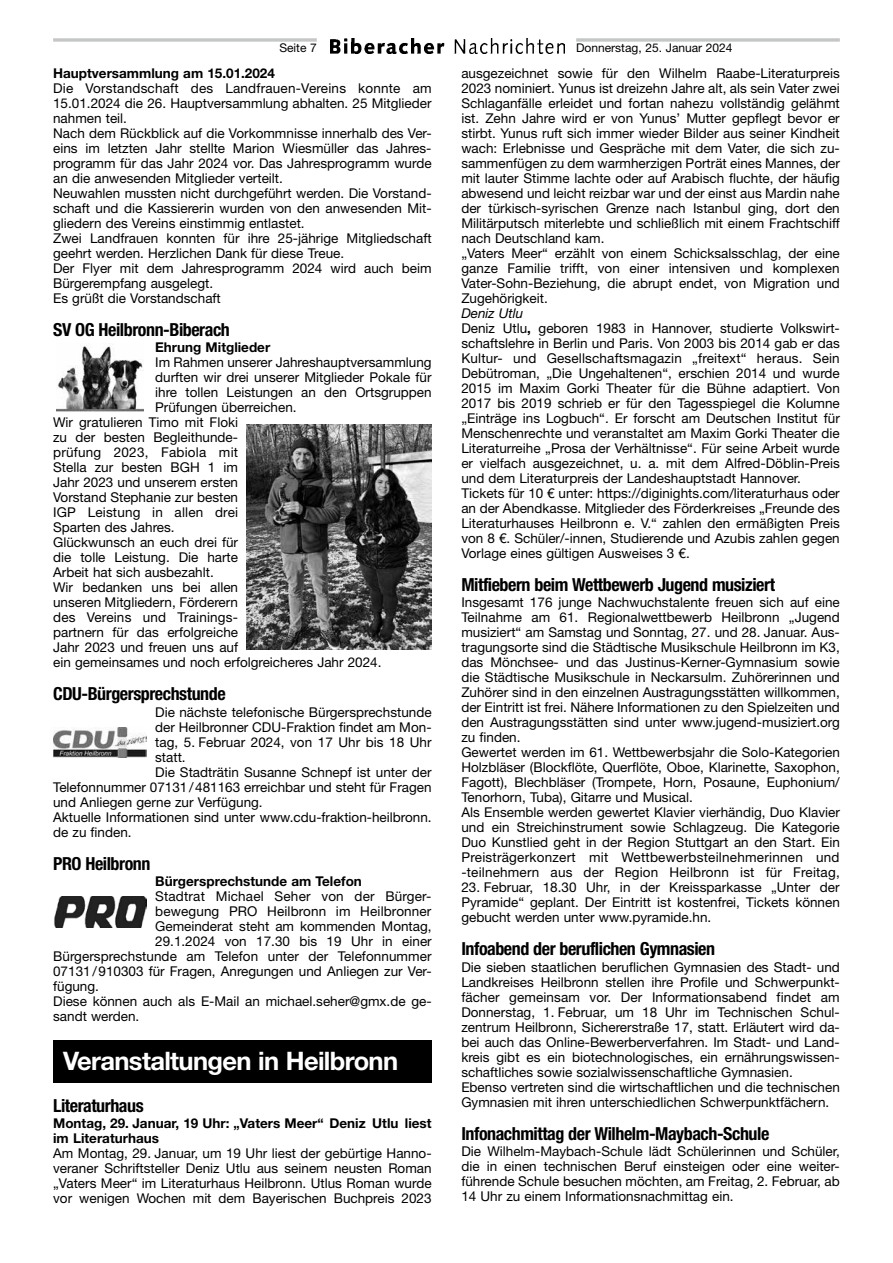
<style>
.page{position:relative;width:893px;height:1263px;background:#fff}
.page>*{position:absolute;margin:0;border:0;box-sizing:border-box;transform-origin:0 0}
.t1{font:700 25.5px "Helvetica Neue LT Std";letter-spacing:-.025em;color:#fff}
.t2{font:700 condensed 18px "Helvetica Neue LT Std";letter-spacing:-.025em;color:#000}
.t3{font:13.5px/15px "Helvetica Neue LT Std";color:#000}
.t4{font:700 13.5px/15px "Helvetica Neue LT Std";color:#000}
.t5{font:12px "Helvetica Neue LT Std";color:#000}
.s1{font-style:italic}
.s2{font-weight:700}
</style>
<div class="page">
<img style="left:330px;top:38px;width:234px;height:15px">
<svg style="left:53px;top:38px;width:264px;height:4px"></svg>
<svg style="left:576px;top:38px;width:264px;height:4px"></svg>
<img style="left:57px;top:346px;width:86px;height:66px">
<img style="left:53px;top:727px;width:94px;height:30px">
<img style="left:54px;top:896px;width:93px;height:31px">
<div style="left:53px;top:1040px;width:379px;height:42px;background:#000"></div>
<img style="left:247px;top:424px;width:185px;height:226px">
<p class="t5" style="left:279px;top:41px;width:39px">Seite 7</p>
<p class="t5" style="left:576px;top:41px;width:158px">Donnerstag, 25. Januar 2024</p>
<p class="t4" style="left:53px;top:65px;width:223px">Hauptversammlung am 15.01.2024</p>
<p class="t3" style="left:53px;top:80px;width:380px">Die Vorstandschaft des Landfrauen-Vereins konnte am 15.01.2024 die 26. Hauptversammlung abhalten. 25 Mitglieder nahmen teil.<br>Nach dem Rückblick auf die Vorkommnisse innerhalb des Ver&shy;eins im letzten Jahr stellte Marion Wiesmüller das Jahres&shy;programm für das Jahr 2024 vor. Das Jahresprogramm wurde an die anwesenden Mitglieder verteilt.<br>Neuwahlen mussten nicht durchgeführt werden. Die Vorstand&shy;schaft und die Kassiererin wurden von den anwesenden Mit&shy;gliedern des Vereins einstimmig entlastet.<br>Zwei Landfrauen konnten für ihre 25-jährige Mitgliedschaft geehrt werden. Herzlichen Dank für diese Treue.<br>Der Flyer mit dem Jahresprogramm 2024 wird auch beim Bürgerempfang ausgelegt.<br>Es grüßt die Vorstandschaft</p>
<h2 class="t2" style="left:53px;top:318px;width:178px">SV OG Heilbronn-Biberach</h2>
<p class="t4" style="left:155px;top:340px;width:117px">Ehrung Mitglieder</p>
<p class="t3" style="left:155px;top:355px;width:278px">Im Rahmen unserer Jahreshauptversammlung</p>
<p class="t3" style="left:155px;top:370px;width:278px">durften wir drei unserer Mitglieder Pokale für</p>
<p class="t3" style="left:155px;top:385px;width:278px">ihre tollen Leistungen an den Ortsgruppen</p>
<p class="t3" style="left:155px;top:400px;width:143px">Prüfungen überreichen.</p>
<p class="t3" style="left:53px;top:415px;width:186px">Wir gratulieren Timo mit Floki</p>
<p class="t3" style="left:53px;top:430px;width:186px">zu der besten Begleithunde-</p>
<p class="t3" style="left:53px;top:445px;width:187px">prüfung 2023, Fabiola mit</p>
<p class="t3" style="left:53px;top:460px;width:186px">Stella zur besten BGH 1 im</p>
<p class="t3" style="left:53px;top:475px;width:186px">Jahr 2023 und unserem ersten</p>
<p class="t3" style="left:53px;top:490px;width:186px">Vorstand Stephanie zur besten</p>
<p class="t3" style="left:53px;top:505px;width:186px">IGP Leistung in allen drei</p>
<p class="t3" style="left:53px;top:520px;width:123px">Sparten des Jahres.</p>
<p class="t3" style="left:53px;top:535px;width:186px">Glückwunsch an euch drei für</p>
<p class="t3" style="left:53px;top:550px;width:186px">die tolle Leistung. Die harte</p>
<p class="t3" style="left:53px;top:565px;width:162px">Arbeit hat sich ausbezahlt.</p>
<p class="t3" style="left:53px;top:580px;width:186px">Wir bedanken uns bei allen</p>
<p class="t3" style="left:53px;top:595px;width:186px">unseren Mitgliedern, Förderern</p>
<p class="t3" style="left:53px;top:610px;width:186px">des Vereins und Trainings-</p>
<p class="t3" style="left:53px;top:625px;width:186px">partnern für das erfolgreiche</p>
<p class="t3" style="left:53px;top:640px;width:186px">Jahr 2023 und freuen uns auf</p>
<p class="t3" style="left:53px;top:655px;width:330px">ein gemeinsames und noch erfolgreicheres Jahr 2024.</p>
<h2 class="t2" style="left:53px;top:683px;width:174px">CDU-Bürgersprechstunde</h2>
<p class="t3" style="left:155px;top:704px;width:278px">Die nächste telefonische Bürgersprechstunde</p>
<p class="t3" style="left:155px;top:719px;width:278px">der Heilbronner CDU-Fraktion findet am Mon-</p>
<p class="t3" style="left:155px;top:734px;width:278px">tag, 5. Februar 2024, von 17 Uhr bis 18 Uhr</p>
<p class="t3" style="left:155px;top:749px;width:32px">statt.</p>
<p class="t3" style="left:155px;top:764px;width:278px">Die Stadträtin Susanne Schnepf ist unter der</p>
<p class="t3" style="left:53px;top:779px;width:380px">Telefonnummer 07131/481163 erreichbar und steht für Fragen</p>
<p class="t3" style="left:53px;top:794px;width:211px">und Anliegen gerne zur Verfügung.</p>
<p class="t3" style="left:53px;top:809px;width:380px">Aktuelle Informationen sind unter www.cdu-fraktion-heilbronn.</p>
<p class="t3" style="left:53px;top:824px;width:80px">de zu finden.</p>
<h2 class="t2" style="left:53px;top:852px;width:99px">PRO Heilbronn</h2>
<p class="t4" style="left:155px;top:874px;width:208px">Bürgersprechstunde am Telefon</p>
<p class="t3" style="left:155px;top:889px;width:278px">Stadtrat Michael Seher von der Bürger-</p>
<p class="t3" style="left:155px;top:904px;width:278px">bewegung PRO Heilbronn im Heilbronner</p>
<p class="t3" style="left:155px;top:919px;width:278px">Gemeinderat steht am kommenden Montag,</p>
<p class="t3" style="left:155px;top:934px;width:278px">29.1.2024 von 17.30 bis 19 Uhr in einer</p>
<p class="t3" style="left:53px;top:949px;width:380px">Bürgersprechstunde am Telefon unter der Telefonnummer</p>
<p class="t3" style="left:53px;top:964px;width:380px">07131/910303 für Fragen, Anregungen und Anliegen zur Ver-</p>
<p class="t3" style="left:53px;top:979px;width:47px">fügung.</p>
<p class="t3" style="left:53px;top:994px;width:380px">Diese können auch als E-Mail an michael.seher@gmx.de ge-</p>
<p class="t3" style="left:53px;top:1009px;width:88px">sandt werden.</p>
<h1 class="t1" style="left:63px;top:1045px;width:337px">Veranstaltungen in Heilbronn</h1>
<h2 class="t2" style="left:53px;top:1094px;width:92px">Literaturhaus</h2>
<p class="t4" style="left:53px;top:1116px;width:380px">Montag, 29. Januar, 19 Uhr: „Vaters Meer“ Deniz Utlu liest im Literaturhaus</p>
<p class="t3" style="left:53px;top:1146px;width:380px;text-align:justify">Am Montag, 29. Januar, um 19 Uhr liest der gebürtige Hanno&shy;veraner Schriftsteller Deniz Utlu aus seinem neusten Roman „Vaters Meer“ im Literaturhaus Heilbronn. Utlus Roman wurde vor wenigen Wochen mit dem Bayerischen Buchpreis 2023</p>
<p class="t3" style="left:461px;top:65px;width:380px">ausgezeichnet sowie für den Wilhelm Raabe-Literaturpreis 2023 nominiert. Yunus ist dreizehn Jahre alt, als sein Vater zwei Schlaganfälle erleidet und fortan nahezu vollständig gelähmt ist. Zehn Jahre wird er von Yunus’ Mutter gepflegt bevor er stirbt. Yunus ruft sich immer wieder Bilder aus seiner Kindheit wach: Erlebnisse und Gespräche mit dem Vater, die sich zu&shy;sammenfügen zu dem warmherzigen Porträt eines Mannes, der mit lauter Stimme lachte oder auf Arabisch fluchte, der häufig abwesend und leicht reizbar war und der einst aus Mardin nahe der türkisch-syrischen Grenze nach Istanbul ging, dort den Militärputsch miterlebte und schließlich mit einem Frachtschiff nach Deutschland kam.<br>„Vaters Meer“ erzählt von einem Schicksalsschlag, der eine ganze Familie trifft, von einer intensiven und komplexen Vater-Sohn-Beziehung, die abrupt endet, von Migration und Zugehörigkeit.</p>
<p class="t3" style="left:461px;top:305px;width:380px"><span class="s1">Deniz Utlu<br></span>Deniz Utlu<span class="s2">,</span> geboren 1983 in Hannover, studierte Volkswirt&shy;schaftslehre in Berlin und Paris. Von 2003 bis 2014 gab er das Kultur- und Gesellschaftsmagazin „freitext“ heraus. Sein Debütroman, „Die Ungehaltenen“, erschien 2014 und wurde 2015 im Maxim Gorki Theater für die Bühne adaptiert. Von 2017 bis 2019 schrieb er für den Tagesspiegel die Kolumne „Einträge ins Logbuch“. Er forscht am Deutschen Institut für Menschenrechte und veranstaltet am Maxim Gorki Theater die Literaturreihe „Prosa der Verhältnisse“. Für seine Arbeit wurde er vielfach ausgezeichnet, u. a. mit dem Alfred-Döblin-Preis und dem Literaturpreis der Landeshauptstadt Hannover.<br>Tickets für 10 € unter: https://diginights.com/literaturhaus oder an der Abendkasse. Mitglieder des Förderkreises „Freunde des Literaturhauses Heilbronn e. V.“ zahlen den ermäßigten Preis von 8 €. Schüler/-innen, Studierende und Azubis zahlen gegen Vorlage eines gültigen Ausweises 3 €.</p>
<h2 class="t2" style="left:461px;top:573px;width:315px">Mitfiebern beim Wettbewerb Jugend musiziert</h2>
<p class="t3" style="left:461px;top:595px;width:380px">Insgesamt 176 junge Nachwuchstalente freuen sich auf eine Teilnahme am 61. Regionalwettbewerb Heilbronn „Jugend musiziert“ am Samstag und Sonntag, 27. und 28. Januar. Aus&shy;tragungsorte sind die Städtische Musikschule Heilbronn im K3, das Mönchsee- und das Justinus-Kerner-Gymnasium sowie die Städtische Musikschule in Neckarsulm. Zuhörerinnen und Zuhörer sind in den einzelnen Austragungsstätten willkommen, der Eintritt ist frei. Nähere Informationen zu den Spielzeiten und den Austragungsstätten sind unter www.jugend-musiziert.org zu finden.<br>Gewertet werden im 61. Wettbewerbsjahr die Solo-Kategorien Holzbläser (Blockflöte, Querflöte, Oboe, Klarinette, Saxophon, Fagott), Blechbläser (Trompete, Horn, Posaune, Euphonium/ Tenorhorn, Tuba), Gitarre und Musical.<br>Als Ensemble werden gewertet Klavier vierhändig, Duo Klavier und ein Streichinstrument sowie Schlagzeug. Die Kategorie Duo Kunstlied geht in der Region Stuttgart an den Start. Ein Preisträgerkonzert mit Wettbewerbsteilnehmerinnen und -teilnehmern aus der Region Heilbronn ist für Freitag,</p>
<p class="t3" style="left:461px;top:880px;width:380px;text-align:justify">23. Februar, 18.30 Uhr, in der Kreissparkasse „Unter der Pyramide“ geplant. Der Eintritt ist kostenfrei, Tickets können gebucht werden unter www.pyramide.hn.</p>
<h2 class="t2" style="left:461px;top:938px;width:255px">Infoabend der beruflichen Gymnasien</h2>
<p class="t3" style="left:461px;top:959px;width:380px">Die sieben staatlichen beruflichen Gymnasien des Stadt- und Landkreises Heilbronn stellen ihre Profile und Schwerpunkt&shy;fächer gemeinsam vor. Der Informationsabend findet am Donnerstag, 1. Februar, um 18 Uhr im Technischen Schul&shy;zentrum Heilbronn, Sichererstraße 17, statt. Erläutert wird da&shy;bei auch das Online-Bewerberverfahren. Im Stadt- und Land&shy;kreis gibt es ein biotechnologisches, ein ernährungswissen&shy;schaftliches sowie sozialwissenschaftliche Gymnasien.<br>Ebenso vertreten sind die wirtschaftlichen und die technischen Gymnasien mit ihren unterschiedlichen Schwerpunktfächern.</p>
<h2 class="t2" style="left:461px;top:1122px;width:309px">Infonachmittag der Wilhelm-Maybach-Schule</h2>
<p class="t3" style="left:461px;top:1144px;width:380px;text-align:justify">Die Wilhelm-Maybach-Schule lädt Schülerinnen und Schüler, die in einen technischen Beruf einsteigen oder eine weiter&shy;führende Schule besuchen möchten, am Freitag, 2. Februar, ab 14 Uhr zu einem Informationsnachmittag ein.</p>
</div>
